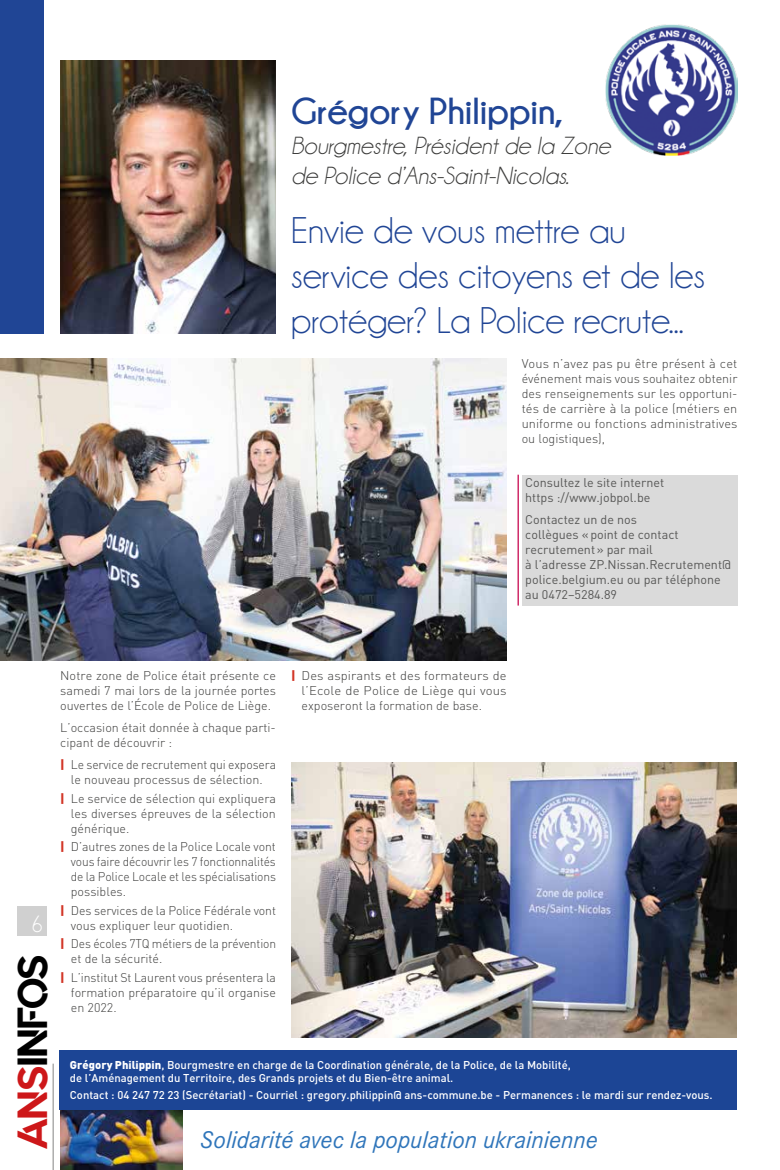
<style>
.page{position:relative;width:780px;height:1170px;background:#fff}
.page>*{position:absolute;margin:0;border:0;box-sizing:border-box;transform-origin:0 0}
.t1{font:41.88px "Quantify";color:#000}
.t2{font:37.5px/45px "Champagne&Limousines";color:#204595}
.t3{font:700 37.5px "Champagne&Limousines";color:#204595}
.t4{font:italic 25px/30px "Champagne&Limousines";color:#3c3c3b}
.t5{font:italic 25px "Corporate S";color:#2f75ba}
.t6{font:23.75px "Champagne&Limousines";color:#fff}
.t7{font:300 12.5px/15px "DIN";color:#3c3c3b;text-align:justify}
.t8{font:12.5px/15px "DIN";color:#575756}
.t9{font:300 12.5px/15px "DIN";color:#3c3c3b;scale:.96 1}
.t10{font:500 11.25px/13.5px "DIN";color:#fff}
.s1{color:#cd1719}
.s2{font-weight:900;color:#d23627}
.s3{font-weight:900}
</style>
<div class="page">
<hr style="left:53px;top:1063px;width:1px;height:106px;background:#9d9d9c">
<div style="left:18px;top:905px;width:29px;height:30px;background:#d0d0d0"></div>
<img style="left:60px;top:1109px;width:122px;height:60px">
<div style="left:521px;top:474px;width:216px;height:131px;background:#dadada"></div>
<hr style="left:517px;top:474px;width:1px;height:131px;background:#c6014a">
<div style="left:0;top:0;width:44px;height:333px;background:#204595"></div>
<img style="left:60px;top:60px;width:216px;height:273px">
<div style="left:59px;top:1049px;width:677px;height:60px;background:#1c4595"></div>
<img style="left:0;top:359px;width:506px;height:301px">
<img style="left:291px;top:762px;width:445px;height:275px">
<img style="left:606px;top:24px;width:131px;height:132px">
<h2 class="t3" style="left:291px;top:90px;width:274px">Grégory Philippin,</h2>
<h3 class="t4" style="left:291px;top:131px;width:321px">Bourgmestre, Président de la Zone de Police d’Ans-Saint-Nicolas.</h3>
<h2 class="t2" style="left:291px;top:208px;width:416px">Envie de vous mettre au service des citoyens et de les protéger? La Police recrute...</h2>
<p class="t7" style="left:521px;top:356px;width:217px">Vous n’avez pas pu être présent à cet événement mais vous souhaitez obtenir des renseignements sur les opportuni&shy;tés de carrière à la police (métiers en uniforme ou fonctions administratives ou logistiques),</p>
<p class="t8" style="left:525px;top:475px;width:140px">Consultez le site internet https ://www.jobpol.be</p>
<p class="t8" style="left:525px;top:512px;width:207px">Contactez un de nos<br>collègues «point de contact recrutement» par mail<br>à l’adresse ZP.Nissan.Recrutement@ police.belgium.eu ou par téléphone au 0472–5284.89</p>
<h3 class="t6" style="left:31px;top:911px;width:14px">6</h3>
<h1 class="t1" style="left:9px;top:1149px;width:197px;rotate:-90deg"><span class="s1">ANS</span>INFOS</h1>
<p class="t7" style="left:60px;top:667px;width:217px">Notre zone de Police était présente ce samedi 7 mai lors de la journée portes ouvertes de l’École de Police de Liège.</p>
<p class="t7" style="left:60px;top:719px;width:217px">L’occasion était donnée à chaque parti&shy;cipant de découvrir :</p>
<p class="t7" style="left:60px;top:756px;width:217px;text-align:center"><span class="s2">|</span> Le service de recrutement qui exposera le nouveau processus de sélection.</p>
<p class="t7" style="left:71px;top:790px;width:206px;text-indent:-11px"><span class="s2">|</span> Le service de sélection qui expliquera les diverses épreuves de la sélection générique.</p>
<p class="t7" style="left:71px;top:838px;width:207px;text-indent:-11px"><span class="s2">|</span> D’autres zones de la Police Locale vont vous faire découvrir les 7 fonctionnalités de la Police Locale et les spécialisations possibles.</p>
<p class="t7" style="left:71px;top:902px;width:207px;text-indent:-11px"><span class="s2">|</span> Des services de la Police Fédérale vont vous expliquer leur quotidien.</p>
<p class="t9" style="left:71px;top:936px;width:215px;text-indent:-11px"><span class="s2">|</span> Des écoles 7TQ métiers de la prévention et de la sécurité.</p>
<p class="t7" style="left:71px;top:969px;width:206px;text-indent:-11px"><span class="s2">|</span> L’institut St Laurent vous présentera la formation préparatoire qu’il organise en 2022.</p>
<p class="t7" style="left:301px;top:667px;width:206px;text-indent:-11px"><span class="s2">|</span> Des aspirants et des formateurs de l’Ecole de Police de Liège qui vous exposeront la formation de base.</p>
<p class="t10" style="left:70px;top:1057px;width:502px"><span class="s3">Grégory Philippin</span>, Bourgmestre en charge de la Coordination générale, de la Police, de la Mobilité, de l’Aménagement du Territoire, des Grands projets et du Bien-être animal.</p>
<p class="t10" style="left:70px;top:1087px;width:644px">Contact : 04 247 72 23 (Secrétariat) - Courriel : gregory.philippin@ ans-commune.be - Permanences : le mardi sur rendez-vous.</p>
<h3 class="t5" style="left:200px;top:1125px;width:399px">Solidarité avec la population ukrainienne</h3>
</div>
